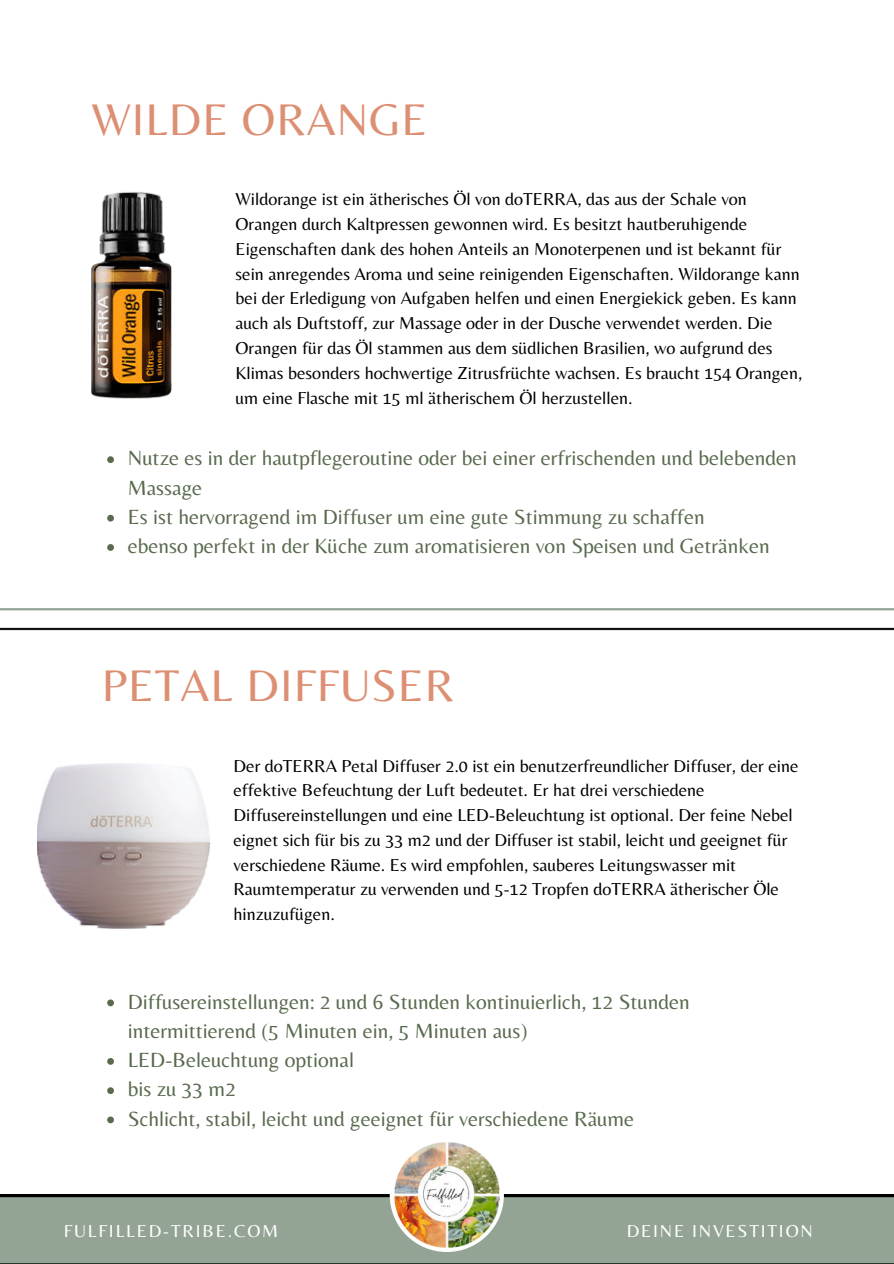
<style>
.page{position:relative;width:894px;height:1264px;background:#fff}
.page>*{position:absolute;margin:0;border:0;box-sizing:border-box;transform-origin:0 0}
.t1{font:46.05px "Belleza";letter-spacing:.02em;color:#dd8f73}
.t2{font:21.3px/29.2px "Belleza";color:#596a4f}
.t3{font:18px/24.8px "Belleza";color:#000}
.t4{font:18px "Belleza";letter-spacing:.1em;color:#fff}
</style>
<div class="page">
<hr style="left:0;top:608px;width:893px;height:2px;background:#93a495">
<hr style="left:0;top:628px;width:893px;height:2px;background:#131313">
<div style="left:0;top:1194px;width:893px;height:69px;background:#93a495"></div>
<div style="left:389px;top:1137px;width:115px;height:114px;background:#fff;border-radius:50%"></div>
<img style="left:393px;top:1142px;width:107px;height:106px">
<img style="left:38px;top:763px;width:172px;height:165px">
<svg style="left:107px;top:999px;width:7px;height:7px"></svg>
<svg style="left:107px;top:1058px;width:7px;height:6px"></svg>
<svg style="left:107px;top:1087px;width:7px;height:7px"></svg>
<svg style="left:107px;top:1116px;width:7px;height:7px"></svg>
<svg style="left:107px;top:456px;width:7px;height:7px"></svg>
<svg style="left:107px;top:515px;width:7px;height:6px"></svg>
<svg style="left:107px;top:544px;width:7px;height:7px"></svg>
<img style="left:91px;top:192px;width:80px;height:207px">
<h1 class="t1" style="left:91px;top:92px;width:337px">WILDE ORANGE</h1>
<p class="t3" style="left:235px;top:187px;width:568px">Wildorange ist ein ätherisches Öl von doTERRA, das aus der Schale von Orangen durch Kaltpressen gewonnen wird. Es besitzt hautberuhigende Eigenschaften dank des hohen Anteils an Monoterpenen und ist bekannt für sein anregendes Aroma und seine reinigenden Eigenschaften. Wildorange kann bei der Erledigung von Aufgaben helfen und einen Energiekick geben. Es kann auch als Duftstoff, zur Massage oder in der Dusche verwendet werden. Die Orangen für das Öl stammen aus dem südlichen Brasilien, wo aufgrund des Klimas besonders hochwertige Zitrusfrüchte wachsen. Es braucht 154 Orangen, um eine Flasche mit 15 ml ätherischem Öl herzustellen.</p>
<p class="t2" style="left:128px;top:443px;width:670px">Nutze es in der hautpflegeroutine oder bei einer erfrischenden und belebenden Massage<br>Es ist hervorragend im Diffuser um eine gute Stimmung zu schaffen<br>ebenso perfekt in der Küche zum aromatisieren von Speisen und Getränken</p>
<h1 class="t1" style="left:102px;top:658px;width:354px">PETAL DIFFUSER</h1>
<p class="t3" style="left:233px;top:752px;width:566px">Der doTERRA Petal Diffuser 2.0 ist ein benutzerfreundlicher Diffuser, der eine effektive Befeuchtung der Luft bedeutet. Er hat drei verschiedene Diffusereinstellungen und eine LED-Beleuchtung ist optional. Der feine Nebel eignet sich für bis zu 33 m2 und der Diffuser ist stabil, leicht und geeignet für verschiedene Räume. Es wird empfohlen, sauberes Leitungswasser mit Raumtemperatur zu verwenden und 5-12 Tropfen doTERRA ätherischer Öle hinzuzufügen.</p>
<p class="t2" style="left:128px;top:986px;width:563px">Diffusereinstellungen: 2 und 6 Stunden kontinuierlich, 12 Stunden intermittierend (5 Minuten ein, 5 Minuten aus)<br>LED-Beleuchtung optional<br>bis zu 33 m2<br>Schlicht, stabil, leicht und geeignet für verschiedene Räume</p>
<p class="t4" style="left:64px;top:1219px;width:146px">OLIV A WILSON</p>
<p class="t4" style="left:700px;top:1219px;width:114px">WORKBO K</p>
<p class="t4" style="left:64px;top:1220px;width:216px">FULFILLED-TRIBE.COM</p>
<p class="t4" style="left:626px;top:1220px;width:187px">DEINE INVESTITION</p>
</div>
